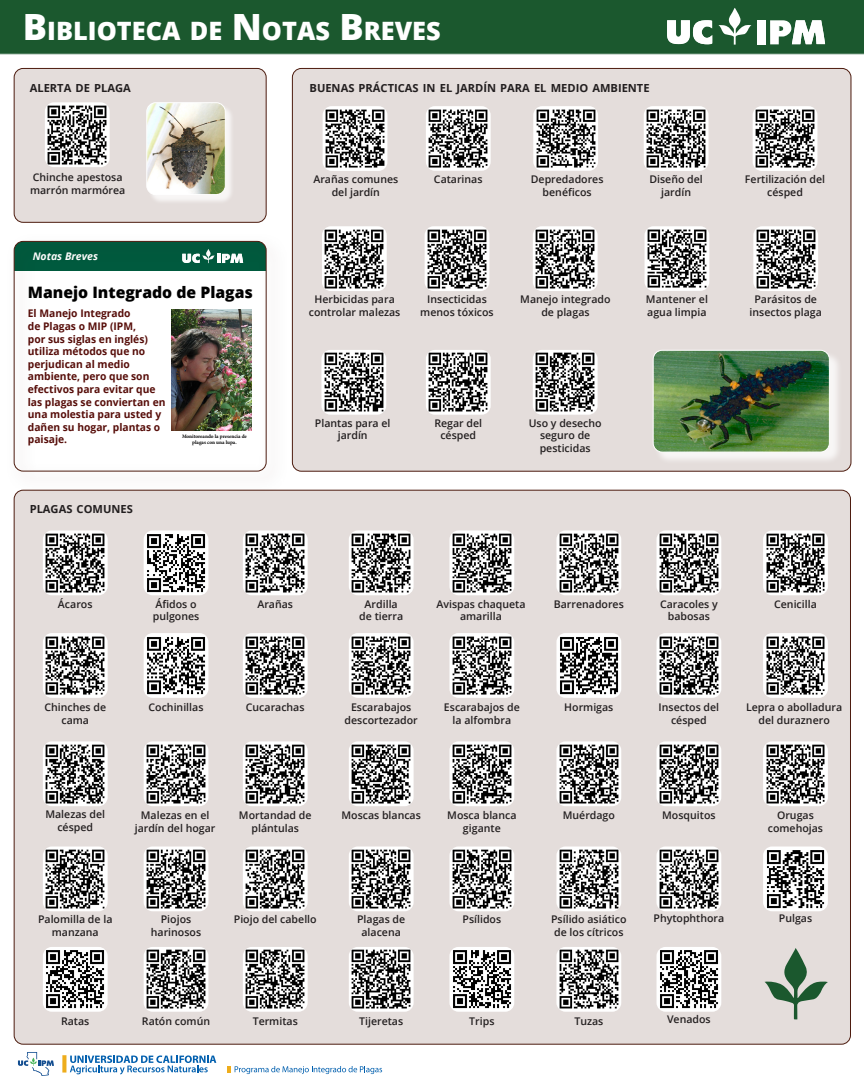
<style>
.page{position:relative;width:864px;height:1080px;background:#fff}
.page>*{position:absolute;margin:0;border:0;box-sizing:border-box;transform-origin:0 0}
.QT_Poster_Title{font:800 25.28px "Open Sans";color:#fff}
.t1{font:800 15.75px "Open Sans";color:#000}
.Caption__poster{font:700 11.1px "Open Sans";color:#231f20}
.QR_Code_title{font:600 10.57px/12.7px "Open Sans";color:#231f20;text-align:center}
.t2{font:700 10.5px/12.6px "Open Sans";color:#570e0a}
.t3{font:italic 700 10.5px "Open Sans";color:#fff}
.t4{font:700 5.25px/6px "Minion Pro";color:#000;text-align:center}
.s1{font-size:36.15px}
</style>
<div class="page">
<div style="left:0;top:0;width:864px;height:54px;background:#1b582e"></div>
<div style="left:14px;top:68px;width:252px;height:154px;background:#e4dddb;border-radius:9px"></div>
<div style="left:14px;top:68px;width:252px;height:155px;border:1px solid #4d1c0f;border-radius:9px"></div>
<div style="left:14px;top:490px;width:836px;height:554px;background:#e4dddb;border-radius:9px"></div>
<svg style="left:70px;top:1055px;width:146px;height:19px"></svg>
<svg style="left:62px;top:1055px;width:4px;height:18px"></svg>
<svg style="left:18px;top:1052px;width:36px;height:24px"></svg>
<svg style="left:227px;top:1066px;width:155px;height:8px"></svg>
<svg style="left:718px;top:8px;width:33px;height:37px"></svg>
<div style="left:757px;top:20px;width:9px;height:24px;background:#fff"></div>
<svg style="left:667px;top:20px;width:45px;height:24px"></svg>
<svg style="left:770px;top:20px;width:55px;height:24px"></svg>
<img style="left:45px;top:102px;width:65px;height:65px">
<div style="left:292px;top:68px;width:559px;height:403px;background:#e4dddb;border-radius:9px"></div>
<img style="left:321px;top:350px;width:65px;height:65px">
<img style="left:426px;top:350px;width:65px;height:65px">
<img style="left:753px;top:226px;width:65px;height:65px">
<img style="left:425px;top:226px;width:64px;height:65px">
<img style="left:753px;top:106px;width:64px;height:65px">
<img style="left:644px;top:106px;width:65px;height:65px">
<img style="left:533px;top:106px;width:65px;height:65px">
<img style="left:533px;top:350px;width:65px;height:65px">
<img style="left:322px;top:226px;width:65px;height:65px">
<img style="left:426px;top:106px;width:65px;height:65px">
<img style="left:645px;top:226px;width:64px;height:65px">
<img style="left:43px;top:530px;width:65px;height:65px">
<img style="left:323px;top:106px;width:64px;height:65px">
<img style="left:657px;top:530px;width:64px;height:65px">
<img style="left:533px;top:226px;width:65px;height:65px">
<img style="left:763px;top:530px;width:65px;height:65px">
<img style="left:144px;top:530px;width:64px;height:65px">
<img style="left:449px;top:530px;width:65px;height:65px">
<img style="left:556px;top:530px;width:65px;height:65px">
<img style="left:243px;top:530px;width:65px;height:65px">
<img style="left:349px;top:530px;width:65px;height:65px">
<img style="left:43px;top:633px;width:65px;height:65px">
<img style="left:657px;top:633px;width:64px;height:65px">
<img style="left:763px;top:633px;width:65px;height:65px">
<img style="left:144px;top:633px;width:64px;height:65px">
<img style="left:449px;top:633px;width:65px;height:65px">
<img style="left:556px;top:633px;width:65px;height:65px">
<img style="left:243px;top:633px;width:65px;height:65px">
<img style="left:349px;top:633px;width:65px;height:65px">
<img style="left:43px;top:741px;width:65px;height:65px">
<img style="left:657px;top:741px;width:64px;height:65px">
<img style="left:763px;top:741px;width:65px;height:65px">
<img style="left:144px;top:741px;width:64px;height:65px">
<img style="left:449px;top:741px;width:65px;height:65px">
<img style="left:556px;top:741px;width:65px;height:65px">
<img style="left:243px;top:741px;width:65px;height:65px">
<img style="left:349px;top:741px;width:65px;height:65px">
<img style="left:43px;top:847px;width:65px;height:64px">
<img style="left:657px;top:847px;width:64px;height:64px">
<img style="left:763px;top:847px;width:65px;height:64px">
<img style="left:144px;top:847px;width:64px;height:64px">
<img style="left:449px;top:847px;width:65px;height:64px">
<img style="left:556px;top:847px;width:65px;height:64px">
<img style="left:243px;top:847px;width:65px;height:64px">
<img style="left:349px;top:847px;width:65px;height:64px">
<img style="left:43px;top:947px;width:65px;height:65px">
<img style="left:657px;top:947px;width:64px;height:65px">
<img style="left:144px;top:947px;width:64px;height:65px">
<img style="left:449px;top:947px;width:65px;height:65px">
<img style="left:556px;top:947px;width:65px;height:65px">
<img style="left:243px;top:947px;width:65px;height:65px">
<img style="left:349px;top:947px;width:65px;height:65px">
<div style="left:654px;top:351px;width:188px;height:114px;background:#fff;opacity:.75"></div>
<img style="left:653px;top:350px;width:176px;height:102px">
<div style="left:653px;top:350px;width:177px;height:102px;border:1px solid #fff;border-radius:9px"></div>
<svg style="left:765px;top:948px;width:63px;height:71px"></svg>
<div style="left:148px;top:103px;width:87px;height:101px;background:#fff;opacity:.75"></div>
<img style="left:148px;top:103px;width:77px;height:92px">
<div style="left:146px;top:102px;width:80px;height:93px;border:1px solid #fff;border-radius:9px"></div>
<svg style="left:13px;top:240px;width:275px;height:253px"></svg>
<div style="left:14px;top:241px;width:252px;height:230px;border:1px solid #4d1c0f;border-radius:9px"></div>
<p class="QT_Poster_Title" style="left:23px;top:12px;width:419px"><span class="s1">B</span>IBLIOTECA DE <span class="s1">N</span>OTAS <span class="s1">B</span>REVES</p>
<p class="Caption__poster" style="left:30px;top:80px;width:103px">ALERTA DE PLAGA</p>
<p class="Caption__poster" style="left:310px;top:80px;width:342px">BUENAS PRÁCTICAS IN EL JARDÍN PARA EL MEDIO AMBIENTE</p>
<p class="QR_Code_title" style="left:30px;top:171px;width:97px;text-align:left">Chinche apestosa marrón marmórea</p>
<p class="QR_Code_title" style="left:313px;top:173px;width:86px">Arañas comunes del jardín</p>
<p class="QR_Code_title" style="left:434px;top:173px;width:50px">Catarinas</p>
<p class="QR_Code_title" style="left:649px;top:173px;width:55px">Diseño del jardín</p>
<p class="QR_Code_title" style="left:531px;top:173px;width:74px">Depredadores benéficos</p>
<p class="QR_Code_title" style="left:745px;top:173px;width:82px">Fertilización del césped</p>
<p class="t3" style="left:33px;top:249px;width:67px">Notas Breves</p>
<p class="t1" style="left:28px;top:280px;width:227px">Manejo Integrado de Plagas</p>
<p class="t2" style="left:28px;top:307px;width:139px">El Manejo Integrado<br>de Plagas o MIP (IPM,<br>por sus siglas en inglés) utiliza métodos que no perjudican al medio ambiente, pero que son efectivos para evitar que las plagas se conviertan en una molestia para usted y dañen su hogar, plantas o paisaje.</p>
<p class="t4" style="left:182px;top:434px;width:66px">Monitoreando la presencia de plagas con una lupa.</p>
<p class="Caption__poster" style="left:30px;top:501px;width:105px">PLAGAS COMUNES</p>
<p class="QR_Code_title" style="left:309px;top:293px;width:93px">Herbicidas para controlar malezas</p>
<p class="QR_Code_title" style="left:420px;top:293px;width:75px">Insecticidas menos tóxicos</p>
<p class="QR_Code_title" style="left:750px;top:293px;width:74px">Parásitos de insectos plaga</p>
<p class="QR_Code_title" style="left:520px;top:293px;width:92px">Manejo integrado de plagas</p>
<p class="QR_Code_title" style="left:646px;top:293px;width:64px;text-align:left">Mantener el agua limpia</p>
<p class="QR_Code_title" style="left:315px;top:416px;width:77px">Plantas para el jardín</p>
<p class="QR_Code_title" style="left:434px;top:416px;width:49px">Regar del césped</p>
<p class="QR_Code_title" style="left:529px;top:416px;width:74px">Uso y desecho seguro de pesticidas</p>
<p class="QR_Code_title" style="left:155px;top:597px;width:43px">Áfidos o</p>
<p class="QR_Code_title" style="left:257px;top:597px;width:37px">Arañas</p>
<p class="QR_Code_title" style="left:153px;top:610px;width:48px">pulgones</p>
<p class="QR_Code_title" style="left:58px;top:597px;width:36px">Ácaros</p>
<p class="QR_Code_title" style="left:436px;top:597px;width:91px">Avispas chaqueta amarilla</p>
<p class="QR_Code_title" style="left:554px;top:597px;width:72px">Barrenadores</p>
<p class="QR_Code_title" style="left:660px;top:597px;width:59px">Caracoles y babosas</p>
<p class="QR_Code_title" style="left:365px;top:597px;width:35px">Ardilla</p>
<p class="QR_Code_title" style="left:774px;top:597px;width:44px">Cenicilla</p>
<p class="QR_Code_title" style="left:359px;top:610px;width:45px">de tierra</p>
<p class="QR_Code_title" style="left:44px;top:701px;width:63px">Chinches de cama</p>
<p class="QR_Code_title" style="left:444px;top:701px;width:77px">Escarabajos de la alfombra</p>
<p class="QR_Code_title" style="left:564px;top:701px;width:51px">Hormigas</p>
<p class="QR_Code_title" style="left:659px;top:701px;width:62px">Insectos del césped</p>
<p class="QR_Code_title" style="left:746px;top:701px;width:98px">Lepra o abolladura del duraznero</p>
<p class="QR_Code_title" style="left:149px;top:701px;width:56px">Cochinillas</p>
<p class="QR_Code_title" style="left:246px;top:701px;width:60px">Cucarachas</p>
<p class="QR_Code_title" style="left:345px;top:701px;width:75px">Escarabajos descortezador</p>
<p class="QR_Code_title" style="left:45px;top:808px;width:61px">Malezas del césped</p>
<p class="QR_Code_title" style="left:447px;top:809px;width:71px">Mosca blanca gigante</p>
<p class="QR_Code_title" style="left:563px;top:809px;width:54px">Muérdago</p>
<p class="QR_Code_title" style="left:662px;top:809px;width:55px">Mosquitos</p>
<p class="QR_Code_title" style="left:768px;top:809px;width:57px">Orugas comehojas</p>
<p class="QR_Code_title" style="left:135px;top:809px;width:82px">Malezas en el jardín del hogar</p>
<p class="QR_Code_title" style="left:239px;top:809px;width:74px">Mortandad de</p>
<p class="QR_Code_title" style="left:341px;top:809px;width:81px">Moscas blancas</p>
<p class="QR_Code_title" style="left:252px;top:821px;width:49px">plántulas</p>
<p class="QR_Code_title" style="left:357px;top:913px;width:50px">Plagas de</p>
<p class="QR_Code_title" style="left:654px;top:911px;width:72px">Phytophthora</p>
<p class="QR_Code_title" style="left:779px;top:911px;width:35px">Pulgas</p>
<p class="QR_Code_title" style="left:362px;top:926px;width:41px">alacena</p>
<p class="QR_Code_title" style="left:38px;top:913px;width:76px">Palomilla de la manzana</p>
<p class="QR_Code_title" style="left:463px;top:913px;width:40px">Psílidos</p>
<p class="QR_Code_title" style="left:551px;top:913px;width:77px;text-align:left">Psílido asiático de los cítricos</p>
<p class="QR_Code_title" style="left:161px;top:913px;width:32px">Piojos</p>
<p class="QR_Code_title" style="left:234px;top:913px;width:84px">Piojo del cabello</p>
<p class="QR_Code_title" style="left:151px;top:926px;width:52px">harinosos</p>
<p class="QR_Code_title" style="left:61px;top:1014px;width:30px">Ratas</p>
<p class="QR_Code_title" style="left:142px;top:1014px;width:70px">Ratón común</p>
<p class="QR_Code_title" style="left:253px;top:1014px;width:47px">Termitas</p>
<p class="QR_Code_title" style="left:359px;top:1014px;width:46px">Tijeretas</p>
<p class="QR_Code_title" style="left:469px;top:1014px;width:27px">Trips</p>
<p class="QR_Code_title" style="left:574px;top:1014px;width:31px">Tuzas</p>
<p class="QR_Code_title" style="left:667px;top:1013px;width:45px">Venados</p>
</div>
